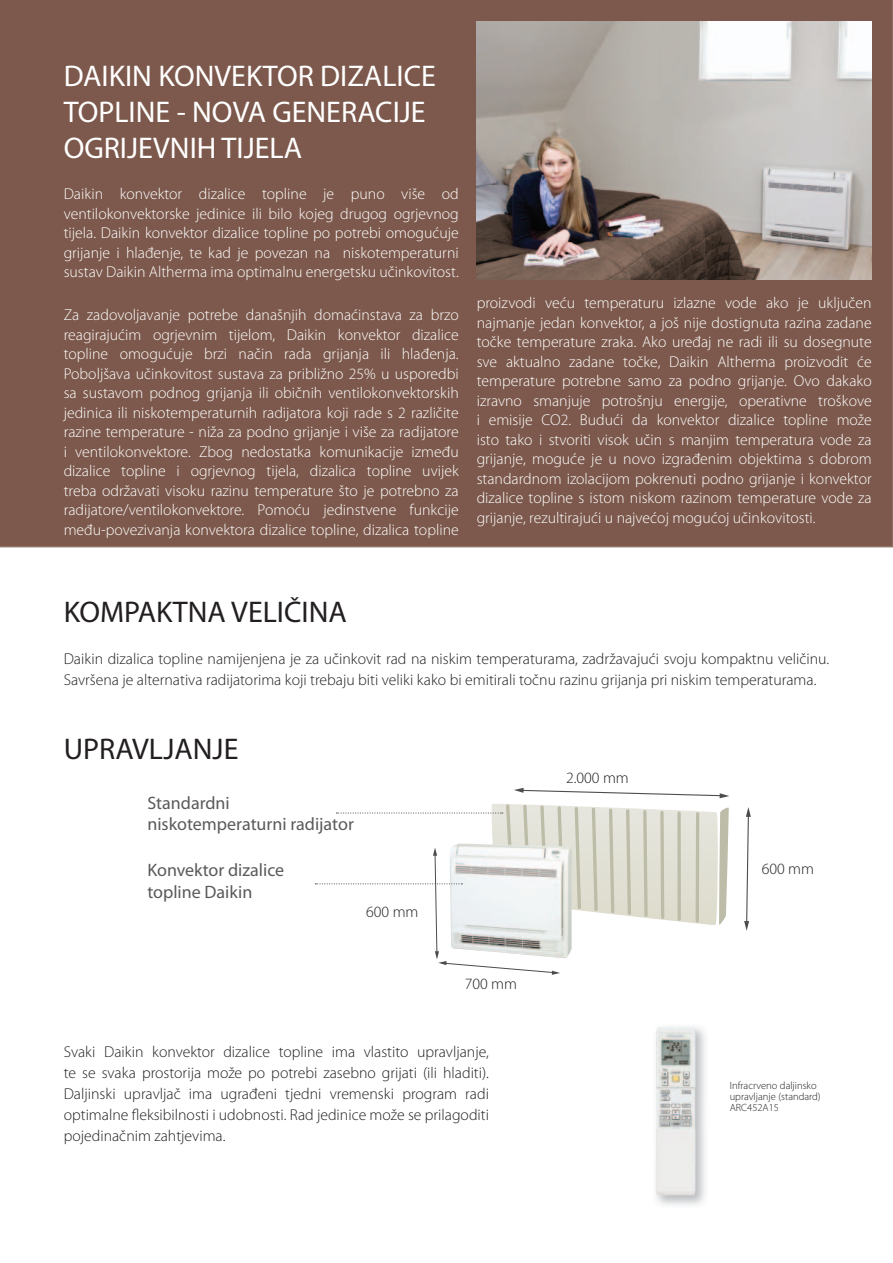
<style>
.page{position:relative;width:893px;height:1263px;background:#fff}
.page>*{position:absolute;margin:0;border:0;box-sizing:border-box;transform-origin:0 0}
.t1{font:30px/36px "Myriad Pro";color:#fff}
.t2{font:30px "Myriad Pro";color:#231f20}
.t3{font:18px/21.6px "Myriad Pro";color:#5a5a5d}
.t4{font:300 15.75px/19.5px "Myriad Pro";color:#fff;text-align:justify}
.t5{font:300 15.75px/21px "Myriad Pro";color:#231f20}
.t6{font:11.1px "Neo Sans";color:#4b4c4d}
.t7{font:300 10.5px/11.2px "Myriad Pro";color:#231f20}
</style>
<div class="page">
<svg style="left:744px;top:807px;width:7px;height:124px"></svg>
<div style="left:0;top:0;width:893px;height:547px;background:#7c594c"></div>
<svg style="left:315px;top:788px;width:414px;height:187px"></svg>
<img style="left:477px;top:21px;width:395px;height:258px">
<img style="left:655px;top:1027px;width:50px;height:178px">
<img style="left:656px;top:1027px;width:39px;height:168px">
<h1 class="t1" style="left:64px;top:60px;width:374px">DAIKIN KONVEKTOR DIZALICE<br>TOPLINE - NOVA GENERACIJE<br>OGRIJEVNIH TIJELA</h1>
<p class="t4" style="left:64px;top:186px;width:397px">Daikin konvektor dizalice topline je puno više od ventilokonvektorske jedinice ili bilo kojeg drugog ogrjevnog tijela. Daikin konvektor dizalice topline po potrebi omogućuje grijanje i hlađenje, te kad je povezan na niskotemperaturni sustav Daikin Altherma ima optimalnu energetsku učinkovitost.</p>
<p class="t4" style="left:64px;top:306px;width:396px">Za zadovoljavanje potrebe današnjih domaćinstava za brzo reagirajućim ogrjevnim tijelom, Daikin konvektor dizalice topline omogućuje brzi način rada grijanja ili hlađenja.<br>Poboljšava učinkovitost sustava za približno 25% u usporedbi sa sustavom podnog grijanja ili običnih ventilokonvektorskih jedinica ili niskotemperaturnih radijatora koji rade s 2 različite razine temperature - niža za podno grijanje i više za radijatore i ventilokonvektore. Zbog nedostatka komunikacije između dizalice topline i ogrjevnog tijela, dizalica topline uvijek treba održavati visoku razinu temperature što je potrebno za radijatore/ventilokonvektore. Pomoću jedinstvene funkcije među-povezivanja konvektora dizalice topline, dizalica topline</p>
<p class="t4" style="left:477px;top:294px;width:396px">proizvodi veću temperaturu izlazne vode ako je uključen najmanje jedan konvektor, a još nije dostignuta razina zadane točke temperature zraka. Ako uređaj ne radi ili su dosegnute sve aktualno zadane točke, Daikin Altherma proizvodit će temperature potrebne samo za podno grijanje. Ovo dakako izravno smanjuje potrošnju energije, operativne troškove i emisije CO2. Budući da konvektor dizalice topline može isto tako i stvoriti visok učin s manjim temperatura vode za grijanje, moguće je u novo izgrađenim objektima s dobrom standardnom izolacijom pokrenuti podno grijanje i konvektor dizalice topline s istom niskom razinom temperature vode za grijanje, rezultirajući u najvećoj mogućoj učinkovitosti.</p>
<h1 class="t2" style="left:64px;top:600px;width:285px">KOMPAKTNA VELIČINA</h1>
<p class="t5" style="left:64px;top:650px;width:767px">Daikin dizalica topline namijenjena je za učinkovit rad na niskim temperaturama, zadržavajući svoju kompaktnu veličinu.<br>Savršena je alternativa radijatorima koji trebaju biti veliki kako bi emitirali točnu razinu grijanja pri niskim temperaturama.</p>
<h1 class="t2" style="left:64px;top:738px;width:176px">UPRAVLJANJE</h1>
<p class="t3" style="left:147px;top:793px;width:208px">Standardni niskotemperaturni radijator</p>
<p class="t3" style="left:147px;top:860px;width:138px">Konvektor dizalice topline Daikin</p>
<p class="t5" style="left:366px;top:902px;width:54px">600 mm</p>
<p class="t6" style="left:473px;top:975px;width:39px">700mm</p>
<p class="t5" style="left:465px;top:974px;width:54px">700 mm</p>
<p class="t5" style="left:64px;top:1043px;width:427px;text-align:justify">Svaki Daikin konvektor dizalice topline ima vlastito upravljanje, te se svaka prostorija može po potrebi zasebno grijati (ili hladiti).<br>Daljinski upravljač ima ugrađeni tjedni vremenski program radi optimalne fleksibilnosti i udobnosti. Rad jedinice može se prilagoditi pojedinačnim zahtjevima.</p>
<p class="t5" style="left:566px;top:768px;width:64px">2.000 mm</p>
<p class="t5" style="left:762px;top:860px;width:54px">600 mm</p>
<p class="t7" style="left:730px;top:1080px;width:92px">Infracrveno daljinsko upravljanje (standard)<br>ARC452A15</p>
</div>
